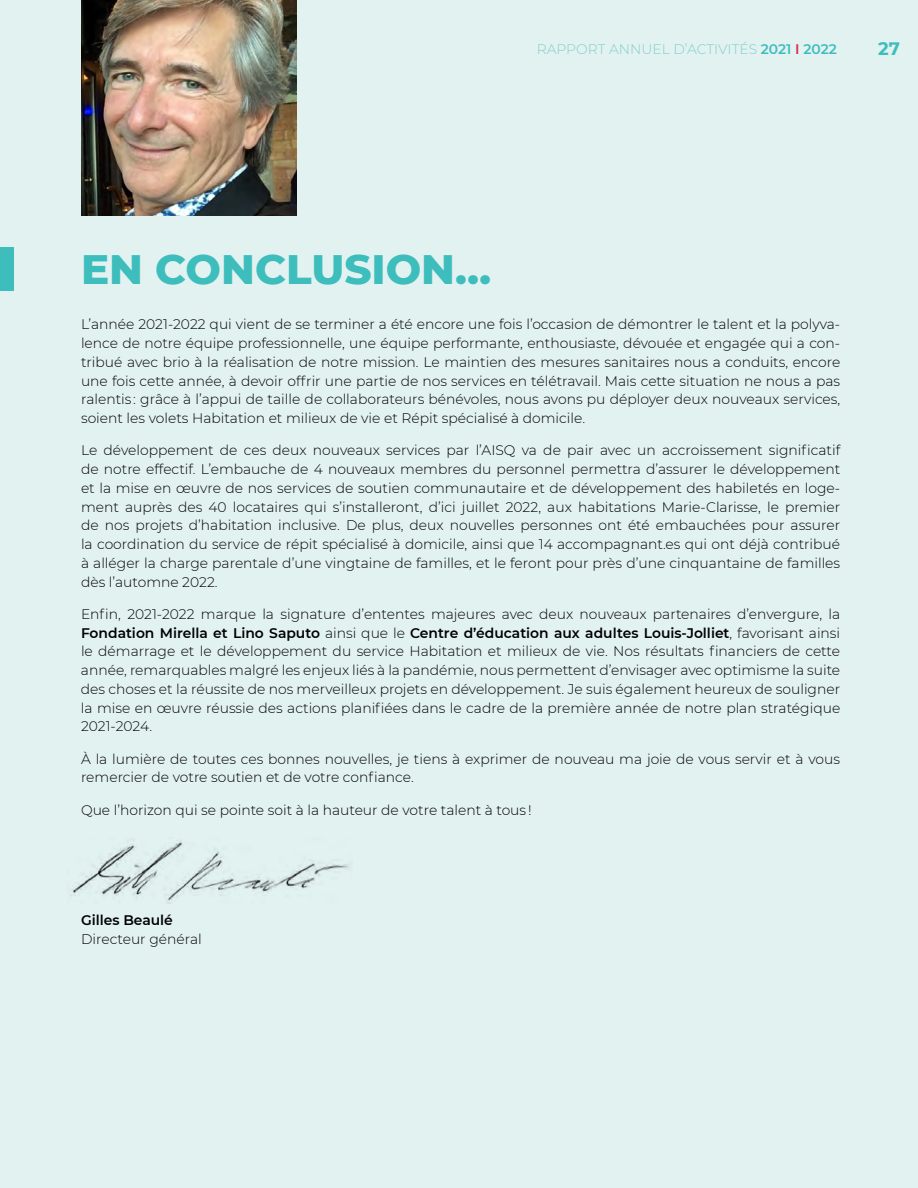
<style>
.page{position:relative;width:918px;height:1188px;background:#e2f2f1}
.page>*{position:absolute;margin:0;border:0;box-sizing:border-box;transform-origin:0 0}
.t1{font:800 42px "Montserrat";color:#3ebdbd}
.t2{font:700 18px "Montserrat";color:#3ebdbd}
.t3{font:300 13.8px/18.8px "Montserrat";color:#000;text-align:justify}
.t4{font:300 13.8px "Montserrat";color:#83cece}
.t5{font:600 13.8px "Montserrat";color:#000}
.s1{font-weight:600;color:#3ebdbd}
.s2{font-weight:600;color:#d9304f}
.s3{font-weight:600}
</style>
<div class="page">
<div style="left:0;top:247px;width:14px;height:44px;background:#3ebdbd"></div>
<img style="left:81px;top:0;width:216px;height:216px">
<img style="left:71px;top:841px;width:278px;height:63px">
<p class="t4" style="left:537px;top:40px;width:302px">Rapport annuel d’activités <span class="s1">2021</span> <span class="s2">I</span> <span class="s1">2022</span></p>
<h2 class="t2" style="left:878px;top:36px;width:23px">27</h2>
<h1 class="t1" style="left:81px;top:238px;width:412px">EN CONCLUSION…</h1>
<p class="t3" style="left:81px;top:315px;width:761px">L’année 2021-2022 qui vient de se terminer a été encore une fois l’occasion de démontrer le talent et la polyva&shy;lence de notre équipe professionnelle, une équipe performante, enthousiaste, dévouée et engagée qui a con&shy;tribué avec brio à la réalisation de notre mission. Le maintien des mesures sanitaires nous a conduits, encore une fois cette année, à devoir offrir une partie de nos services en télétravail. M ais cette situation ne nous a pas ralentis : grâce à l’appui de taille de collaborateurs bénévoles, nous avons pu déployer deux nouveaux services, soient les volets H abitation et milieux de vie et Répit spécialisé à domicile.</p>
<p class="t3" style="left:81px;top:441px;width:761px">Le développement de ces deux nouveaux services par l’AISQ va de pair avec un accroissement significatif de notre effectif. L’embauche de 4 nouveaux membres du personnel permettra d’assurer le développement et la mise en œuvre de nos services de soutien communautaire et de développement des habiletés en loge&shy;ment auprès des 40 locataires qui s’installeront, d’ici juillet 2022, aux habitations M arie-Clarisse, le premier de nos projets d’habitation inclusive. De plus, deux nouvelles personnes ont été embauchées pour assurer la coordination du service de répit spécialisé à domicile, ainsi que 14 accompagnant.es qui ont déjà contribué à alléger la charge parentale d’une vingtaine de familles, et le feront pour près d’une cinquantaine de familles dès l’automne 2022.</p>
<p class="t3" style="left:81px;top:604px;width:761px">Enfin, 2021-2022 marque la signature d’ententes majeures avec deux nouveaux partenaires d’envergure, la <span class="s3">Fondation M irella et Lino Saputo</span> ainsi que le <span class="s3">Centre d’éducation aux adultes Louis-Jolliet</span>, favorisant ainsi le démarrage et le développement du service Habitation et milieux de vie. Nos résultats financiers de cette année, remarquables malgré les enjeux liés à la pandémie, nous permettent d’envisager avec optimisme la suite des choses et la réussite de nos merveilleux projets en développement. Je suis également heureux de souligner la mise en œuvre réussie des actions planifiées dans le cadre de la première année de notre plan stratégique 2021-2024.</p>
<p class="t3" style="left:81px;top:749px;width:761px">À la lumière de toutes ces bonnes nouvelles, je tiens à exprimer de nouveau ma joie de vous servir et à vous remercier de votre soutien et de votre confiance.</p>
<p class="t3" style="left:81px;top:800px;width:452px">Que l’horizon qui se pointe soit à la hauteur de votre talent à tous !</p>
<p class="t5" style="left:81px;top:910px;width:93px">Gilles Beaulé</p>
<p class="t3" style="left:81px;top:929px;width:122px">Directeur général</p>
</div>
